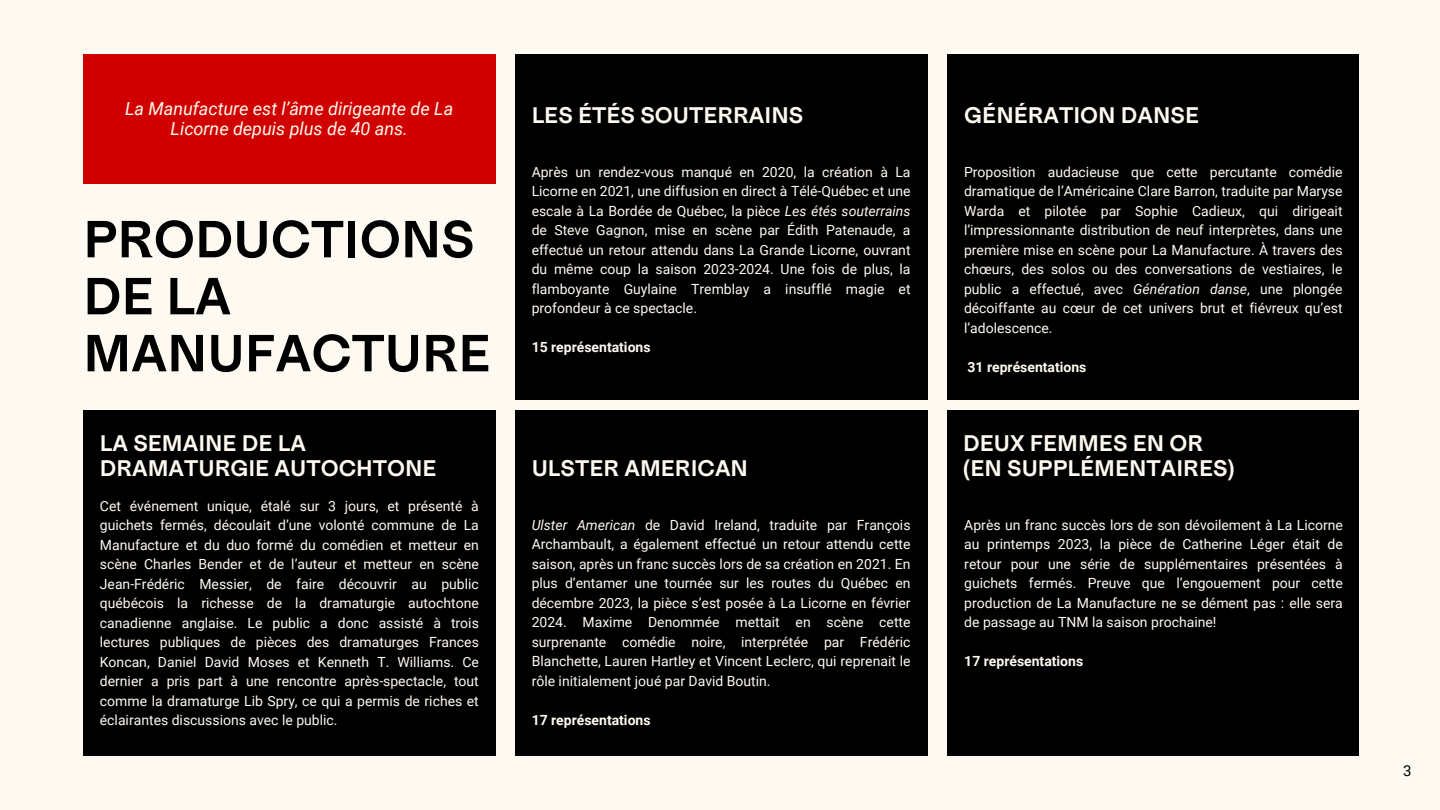
<style>
.page{position:relative;width:1440px;height:810px;background:#fef9f1}
.page>*{position:absolute;margin:0;border:0;box-sizing:border-box;transform-origin:0 0}
.t1{font:600 52px/57px "Medium LL";color:#000}
.t2{font:600 22.6px/24.8px "Medium LL";color:#fef9f1}
.t3{font:italic 18px/19.5px "Roboto";color:#fef9f1;text-align:center}
.t4{font:15px "Roboto";color:#000}
.t5{font:14px/19.5px "Roboto";color:#fef9f1;text-align:justify}
.t6{font:700 14px "Roboto";color:#fef9f1}
.s1{font-style:italic}
</style>
<div class="page">
<div style="left:83px;top:411px;width:413px;height:345px;background:#000"></div>
<div style="left:515px;top:411px;width:412px;height:345px;background:#000"></div>
<div style="left:947px;top:411px;width:412px;height:345px;background:#000"></div>
<div style="left:515px;top:54px;width:412px;height:345px;background:#000"></div>
<div style="left:947px;top:54px;width:412px;height:345px;background:#000"></div>
<div style="left:83px;top:54px;width:413px;height:129px;background:#d10000"></div>
<p class="t3" style="left:125px;top:99px;width:330px">La Manufacture est l’âme dirigeante de La<br>Licorne depuis plus de 40 ans.</p>
<h2 class="t1" style="left:83px;top:211px;width:409px">PRODUCTIONS<br>DE LA<br>MANUFACTURE</h2>
<h4 class="t2" style="left:100px;top:431px;width:338px">LA SEMAINE DE LA<br>DRAMATURGIE AUTOCHTONE</h4>
<h4 class="t5" style="left:100px;top:496px;width:380px">Cet événement unique, étalé sur 3 jours, et présenté à guichets fermés, découlait d’une volonté commune de La Manufacture et du duo formé du comédien et metteur en scène Charles Bender et de l’auteur et metteur en scène Jean-Frédéric Messier, de faire découvrir au public québécois la richesse de la dramaturgie autochtone canadienne anglaise. Le public a donc assisté à trois lectures publiques de pièces des dramaturges Frances Koncan, Daniel David Moses et Kenneth T. Williams. Ce dernier a pris part à une rencontre après-spectacle, tout comme la dramaturge Lib Spry, ce qui a permis de riches et éclairantes discussions avec le public.</h4>
<h2 class="t2" style="left:532px;top:103px;width:273px">LES ÉTÉS SOUTERRAINS</h2>
<p class="t2" style="left:964px;top:103px;width:236px">GÉNÉRATION DANSE</p>
<h3 class="t5" style="left:532px;top:162px;width:380px">Après un rendez-vous manqué en 2020, la création à La Licorne en 2021, une diffusion en direct à Télé-Québec et une escale à La Bordée de Québec, la pièce <span class="s1">Les étés souterrains </span>de Steve Gagnon, mise en scène par Édith Patenaude, a effectué un retour attendu dans La Grande Licorne, ouvrant du même coup la saison 2023-2024. Une fois de plus, la flamboyante Guylaine Tremblay a insufflé magie et profondeur à ce spectacle.</h3>
<h1 class="t6" style="left:532px;top:339px;width:120px">15 représentations</h1>
<h4 class="t2" style="left:532px;top:456px;width:218px">ULSTER AMERICAN</h4>
<h2 class="t5" style="left:532px;top:515px;width:380px"><span class="s1">Ulster American</span> de David Ireland, traduite par François Archambault, a également effectué un retour attendu cette saison, après un franc succès lors de sa création en 2021. En plus d’entamer une tournée sur les routes du Québec en décembre 2023, la pièce s’est posée à La Licorne en février 2024. Maxime Denommée mettait en scène cette surprenante comédie noire, interprétée par Frédéric Blanchette, Lauren Hartley et Vincent Leclerc, qui reprenait le rôle initialement joué par David Boutin.</h2>
<p class="t6" style="left:532px;top:712px;width:120px">17 représentations</p>
<h2 class="t5" style="left:964px;top:162px;width:380px">Proposition audacieuse que cette percutante comédie dramatique de l’Américaine Clare Barron, traduite par Maryse Warda et pilotée par Sophie Cadieux, qui dirigeait l’impressionnante distribution de neuf interprètes, dans une première mise en scène pour La Manufacture. À travers des chœurs, des solos ou des conversations de vestiaires, le public a effectué, avec <span class="s1">Génération danse</span>, une plongée décoiffante au cœur de cet univers brut et fiévreux qu’est l’adolescence.</h2>
<p class="t6" style="left:968px;top:359px;width:120px">31 représentations</p>
<h2 class="t2" style="left:963px;top:431px;width:273px">DEUX FEMMES EN OR (EN SUPPLÉMENTAIRES)</h2>
<p class="t5" style="left:964px;top:515px;width:380px">Après un franc succès lors de son dévoilement à La Licorne au printemps 2023, la pièce de Catherine Léger était de retour pour une série de supplémentaires présentées à guichets fermés. Preuve que l‘engouement pour cette production de La Manufacture ne se dément pas : elle sera de passage au TNM la saison prochaine!</p>
<h4 class="t6" style="left:964px;top:653px;width:120px">17 représentations</h4>
<p class="t4" style="left:1403px;top:762px;width:10px">3</p>
</div>
